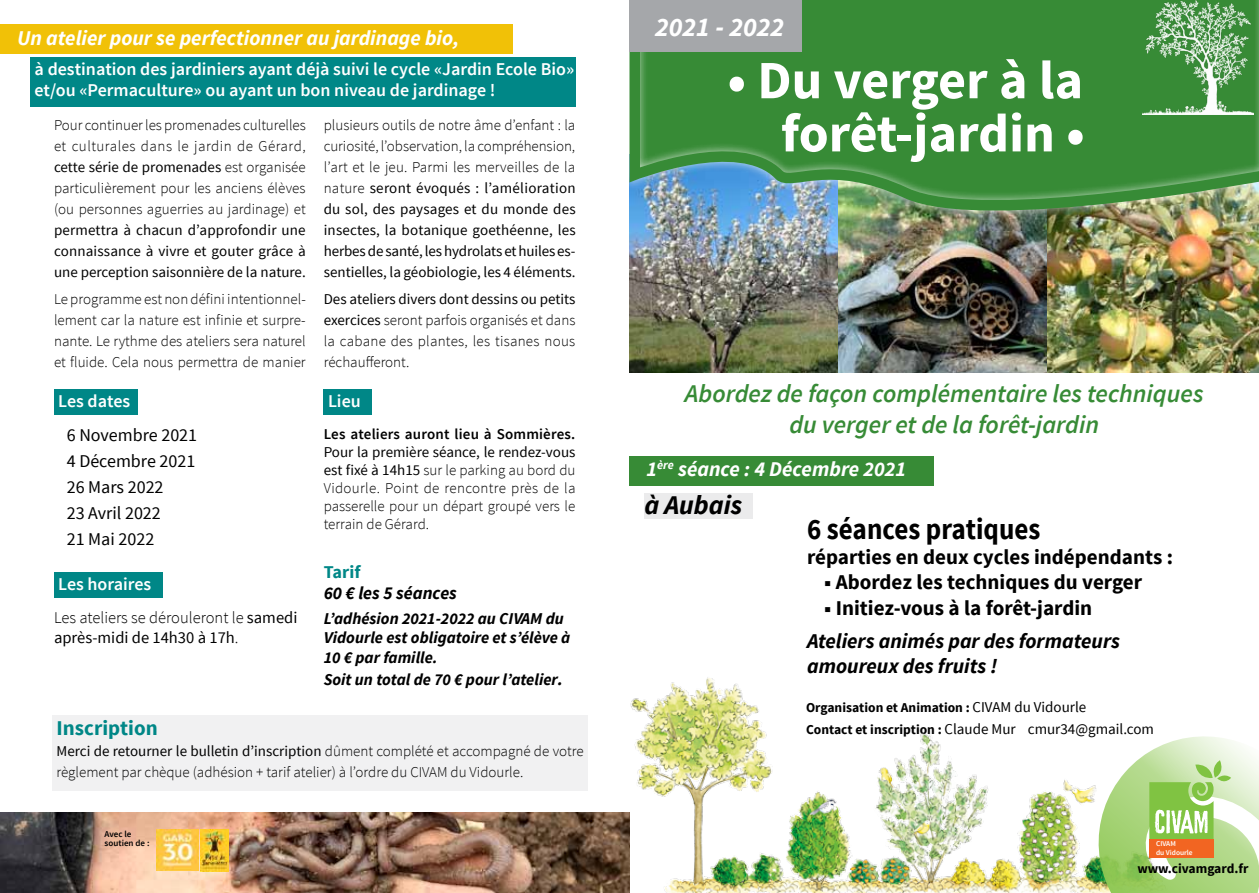
<style>
.page{position:relative;width:1259px;height:893px;background:#fff}
.page>*{position:absolute;margin:0;border:0;box-sizing:border-box;transform-origin:0 0}
.t1{font:700 54px "Source Sans Pro";color:#fff}
.t2{font:700 30px "Source Sans Pro";color:#000;scale:.9 1}
.t3{font:italic 700 27px "Source Sans Pro";color:#fff}
.t4{font:italic 700 27px "Source Sans Pro";color:#000}
.t5{font:italic 600 25.5px/30.6px "Source Sans Pro";color:#378b36;text-align:center}
.t6{font:700 21px "Source Sans Pro";color:#000}
.t7{font:italic 700 21px "Source Sans Pro";color:#fff}
.t8{font:italic 700 21px/25.2px "Source Sans Pro";color:#000}
.t9{font:700 21px "Source Sans Pro";color:#008787}
.t10{font:600 18px/21.6px "Source Sans Pro";color:#fff}
.t11{font:18px/25.8px "Source Sans Pro";color:#000}
.t12{font:italic 700 18px "Source Sans Pro";color:#000}
.t13{font:700 18px "Source Sans Pro";color:#008787}
.t14{font:italic 700 16.5px/19.8px "Source Sans Pro";color:#000}
.t15{font:300 16.5px/19.8px "Source Sans Pro";color:#000}
.t16{font:300 15px/21px "Source Sans Pro";color:#000;text-align:justify}
.t17{font:15px/21px "Source Sans Pro";color:#000;text-align:justify}
.t18{font:600 15px "Source Sans Pro";letter-spacing:.01em;color:#000}
.t19{font:700 13.5px "Source Sans Pro";color:#000}
.t20{font:600 9px/9px "Source Sans Pro";color:#000}
.t21{font:600 7.35px/8.9px "Source Sans Pro";color:#fff}
.s1{font-weight:400}
.s2{font-weight:300}
.s3{font-size:18px}
.s4{font-weight:400;font-size:15px}
.s5{font-weight:700;font-size:13.5px}
</style>
<div class="page">
<img style="left:1046px;top:243px;width:213px;height:129px">
<img style="left:838px;top:243px;width:208px;height:129px">
<img style="left:629px;top:243px;width:209px;height:129px">
<img style="left:629px;top:0;width:630px;height:243px">
<img style="left:1142px;top:0;width:111px;height:115px">
<div style="left:629px;top:0;width:172px;height:51px;background:#a5a7aa"></div>
<div style="left:644px;top:493px;width:109px;height:26px;background:#ebebec"></div>
<div style="left:629px;top:456px;width:305px;height:29px;background:#378b36"></div>
<img style="left:629px;top:677px;width:457px;height:216px">
<svg style="left:1086px;top:736px;width:173px;height:157px"></svg>
<div style="left:0;top:25px;width:512px;height:29px;background:#f1c107"></div>
<div style="left:30px;top:57px;width:545px;height:49px;background:#008787"></div>
<img style="left:0;top:812px;width:629px;height:81px">
<img style="left:157px;top:830px;width:41px;height:41px">
<img style="left:201px;top:830px;width:27px;height:41px">
<div style="left:54px;top:389px;width:84px;height:26px;background:#008787"></div>
<div style="left:54px;top:572px;width:108px;height:26px;background:#008787"></div>
<div style="left:324px;top:389px;width:48px;height:26px;background:#008787"></div>
<div style="left:52px;top:715px;width:536px;height:75px;background:#f1f1f2"></div>
<h3 class="t7" style="left:17px;top:24px;width:444px">Un atelier pour se perfectionner au jardinage bio,</h3>
<p class="t10" style="left:35px;top:58px;width:541px">à destination des jardiniers ayant déjà suivi le cycle «Jardin Ecole Bio» et/ou «Permaculture» ou ayant un bon niveau de jardinage !</p>
<p class="t16" style="left:54px;top:115px;width:253px">Pour continuer les promenades culturelles et culturales dans le jardin de Gérard, <span class="s1">cette série de promenades</span> est organisée particulièrement pour les anciens élèves (ou personnes aguerries au jardinage) et</p>
<p class="t17" style="left:54px;top:220px;width:253px">permettra à chacun d’approfondir une connaissance à vivre et gouter grâce à une perception saisonnière de la nature.</p>
<p class="t16" style="left:54px;top:289px;width:253px">Le programme est non défini intentionnel&shy;lement car la nature est infinie et surpre&shy;nante. Le rythme des ateliers sera naturel et fluide. Cela nous permettra de manier</p>
<p class="t10" style="left:58px;top:391px;width:74px">Les dates</p>
<p class="t11" style="left:67px;top:423px;width:132px">6 Novembre 2021<br>4 Décembre 2021<br>26 Mars 2022<br>23 Avril 2022<br>21 Mai 2022</p>
<p class="t10" style="left:58px;top:573px;width:95px">Les horaires</p>
<p class="t15" style="left:54px;top:608px;width:245px">Les ateliers se dérouleront le <span class="s1">samedi après-midi de 14h30 à 17h</span>.</p>
<p class="t17" style="left:324px;top:115px;width:253px"><span class="s2">plusieurs outils de notre âme d’enfant : la curiosité, l’observation, la compréhension, l’art et le jeu. Parmi les merveilles de la nature</span> seront évoqués : l’amélioration du sol, des paysages et du monde des insectes, la botanique goethéenne, les herbes de santé, les hydrolats et huiles es&shy;sentielles, la géobiologie, les 4 éléments.</p>
<p class="t16" style="left:324px;top:289px;width:253px"><span class="s1">Des ateliers divers dont dessins ou petits exercices</span> seront parfois organisés et dans la cabane des plantes, les tisanes nous réchaufferont.</p>
<p class="t10" style="left:328px;top:391px;width:34px">Lieu</p>
<p class="t18" style="left:324px;top:424px;width:253px">Les ateliers auront lieu à Sommières.</p>
<p class="t16" style="left:324px;top:443px;width:253px;line-height:18px"><span class="s1">Pour la première séance, le rendez-vous est fixé à 14h15</span> sur le parking au bord du Vidourle. Point de rencontre près de la passerelle pour un départ groupé vers le terrain de Gérard.</p>
<p class="t13" style="left:324px;top:560px;width:38px">Tarif</p>
<p class="t12" style="left:324px;top:582px;width:135px">60 € les 5 séances</p>
<p class="t14" style="left:324px;top:608px;width:248px">L’adhésion 2021-2022 au CIVAM du<br>Vidourle est obligatoire et s’élève à<br>10 € par famille.</p>
<p class="t14" style="left:324px;top:669px;width:241px">Soit un total de 70 € pour l’atelier<span class="s3">.</span></p>
<h3 class="t9" style="left:57px;top:715px;width:103px">Inscription</h3>
<p class="t16" style="left:57px;top:741px;width:529px"><span class="s1">Merci de retourner le bulletin d’inscription</span> dûment complété et accompagné de votre règlement par chèque (adhésion + tarif atelier) à l’ordre du CIVAM du Vidourle.</p>
<p class="t20" style="left:105px;top:829px;width:46px">Avec le soutien de :</p>
<h3 class="t3" style="left:655px;top:10px;width:131px">2021 - 2022</h3>
<h1 class="t1" style="left:727px;top:46px;width:357px">• Du verger à la</h1>
<h1 class="t1" style="left:781px;top:99px;width:305px">forêt-jardin •</h1>
<h3 class="t5" style="left:685px;top:378px;width:520px">Abordez de façon complémentaire les techniques du verger et de la forêt-jardin</h3>
<h3 class="t7" style="left:646px;top:456px;width:261px">1<sup>ère</sup> séance : 4 Décembre 2021</h3>
<h3 class="t4" style="left:644px;top:487px;width:99px">à Aubais</h3>
<h2 class="t2" style="left:807px;top:510px;width:261px">6 séances pratiques</h2>
<h3 class="t6" style="left:807px;top:544px;width:367px">réparties en deux cycles indépendants :</h3>
<h3 class="t6" style="left:824px;top:569px;width:319px">■ Abordez les techniques du verger</h3>
<h3 class="t6" style="left:824px;top:594px;width:270px">■ Initiez-vous à la forêt-jardin</h3>
<h3 class="t8" style="left:807px;top:629px;width:314px">Ateliers animés par des formateurs amoureux des fruits !</h3>
<p class="t19" style="left:806px;top:699px;width:282px">Organisation et Animation : <span class="s4">CIVAM du Vidourle</span></p>
<p class="t17" style="left:806px;top:719px;width:349px"><span class="s5">Contact et inscription :</span> Claude Mur cmur34@gmail.com</p>
<p class="t21" style="left:1156px;top:839px;width:38px">CIVAM<br>du Vidourle</p>
<p class="t19" style="left:1137px;top:860px;width:113px">www.civamgard.fr</p>
</div>
